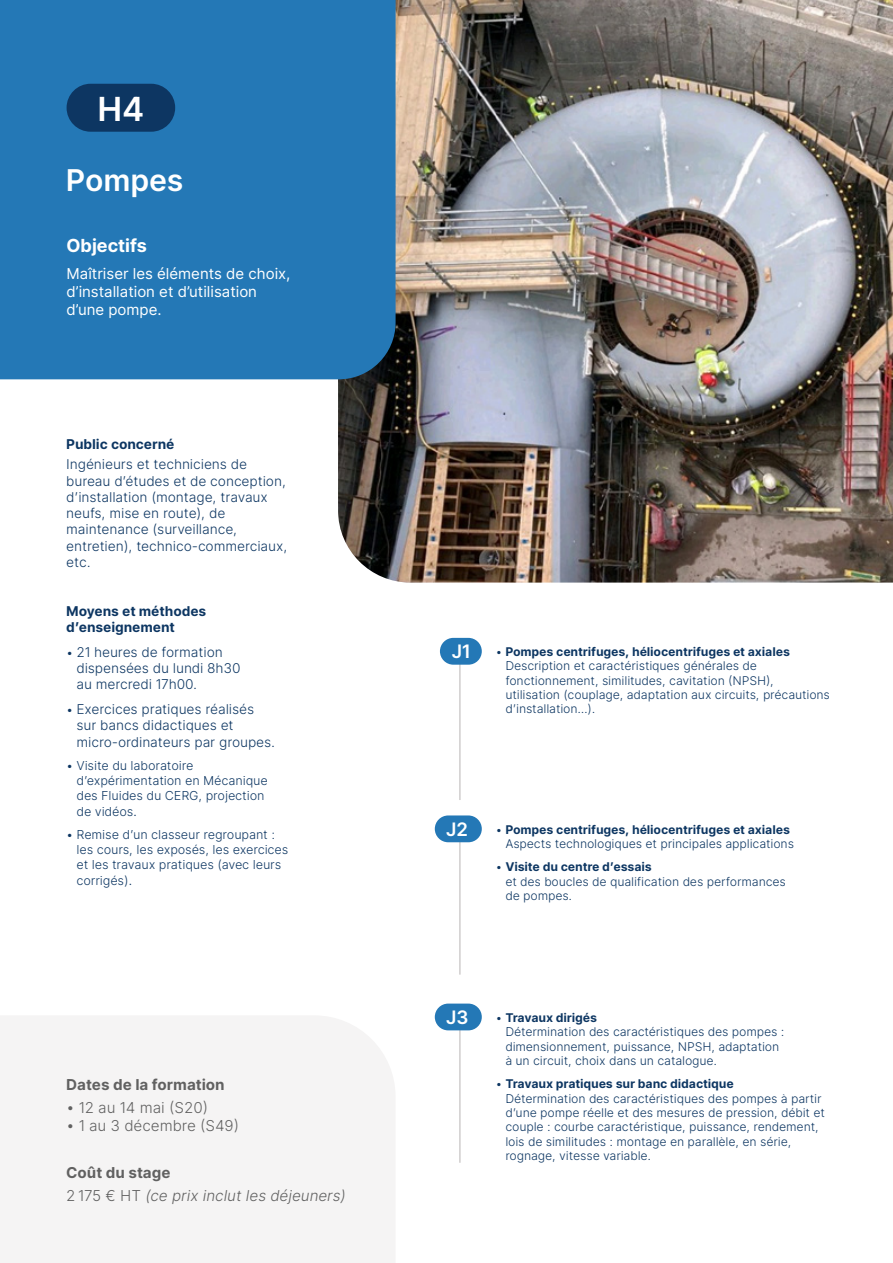
<style>
.page{position:relative;width:893px;height:1263px;background:#fff}
.page>*{position:absolute;margin:0;border:0;box-sizing:border-box;transform-origin:0 0}
.t1{font:600 33.15px "Inter Tight";color:#fff}
.t2{font:600 30px "Inter Tight";letter-spacing:.04em;color:#fff}
.t3{font:600 18.6px "Inter Tight";color:#fff}
.t4{font:700 18px "Inter";color:#fff}
.t5{font:15px/18px "Inter";color:#fff}
.t6{font:italic 300 15px/22.2px "Inter Tight";letter-spacing:.04em;color:#616161}
.t7{font:300 15px "Inter Tight";letter-spacing:.04em;color:#616161}
.t8{font:700 15px "Inter Tight";letter-spacing:.04em;color:#616161}
.t9{font:300 13.5px/16.2px "Inter Tight";letter-spacing:.04em;color:#0d3662}
.t10{font:700 13.5px/16.2px "Inter Tight";letter-spacing:.04em;color:#0d3662}
.t11{font:300 12.3px/14.9px "Inter Tight";letter-spacing:.04em;color:#0d3662}
.t12{font:300 12px/14.4px "Inter Tight";letter-spacing:.04em;color:#0d3662}
.s1{font-size:12.3px}
.s2{font-size:13.5px}
.s3{font-weight:700;font-style:normal}
.s4{font-style:normal}
.s5{font-weight:700}
</style>
<div class="page">
<img style="left:338px;top:0;width:555px;height:583px">
<hr style="left:459px;top:836px;width:2px;height:139px;background:#d0cdcd">
<hr style="left:459px;top:1024px;width:2px;height:139px;background:#d0cdcd">
<hr style="left:459px;top:663px;width:2px;height:137px;background:#d0cdcd">
<div style="left:0;top:0;width:396px;height:379px;background:#2478b6"></div>
<div style="left:440px;top:638px;width:42px;height:27px;background:#2478b6;border-radius:13px"></div>
<div style="left:435px;top:815px;width:47px;height:27px;background:#2478b6;border-radius:13px"></div>
<div style="left:435px;top:1003px;width:47px;height:27px;background:#2478b6;border-radius:13px"></div>
<div style="left:0;top:1016px;width:395px;height:247px;background:#f5f4f4"></div>
<div style="left:67px;top:84px;width:108px;height:48px;background:#0d3662;border-radius:24px"></div>
<h1 class="t1" style="left:98px;top:89px;width:47px">H4</h1>
<h2 class="t2" style="left:67px;top:162px;width:118px">Pompes</h2>
<h3 class="t4" style="left:67px;top:235px;width:82px">Objectifs</h3>
<p class="t5" style="left:67px;top:264px;width:225px">Maîtriser les éléments de choix, d’installation et d’utilisation d’une pompe.</p>
<p class="t10" style="left:67px;top:436px;width:109px">Public concerné</p>
<p class="t9" style="left:67px;top:456px;width:222px">Ingénieurs et techniciens de bureau d’études et de conception, d’installation (montage, travaux neufs, mise en route), de maintenance (surveillance, entretien), technico-commerciaux, etc.</p>
<p class="t10" style="left:67px;top:603px;width:141px">Moyens et méthodes d’enseignement</p>
<p class="t9" style="left:77px;top:644px;width:165px;text-indent:-10px"><span class="s1">•</span> 21 heures de formation dispensées du lundi 8h30 au mercredi 17h00.</p>
<p class="t9" style="left:77px;top:701px;width:200px;text-indent:-10px"><span class="s1">•</span> Exercices pratiques réalisés sur bancs didactiques et micro-ordinateurs par groupes.</p>
<p class="t11" style="left:77px;top:758px;width:192px;text-indent:-10px">• Visite du laboratoire d’expérimentation en Mécanique des Fluides du CERG, projection</p>
<p class="t11" style="left:77px;top:804px;width:62px">de vidéos<span class="s2">.</span></p>
<p class="t11" style="left:77px;top:827px;width:213px;text-indent:-10px">• Remise d’un classeur regroupant : les cours, les exposés, les exercices et les travaux pratiques (avec leurs</p>
<p class="t11" style="left:77px;top:873px;width:57px">corrigés)<span class="s2">.</span></p>
<p class="t8" style="left:67px;top:1076px;width:159px">Dates de la formation</p>
<p class="t7" style="left:67px;top:1096px;width:143px">• 12 au 14 mai (S20)</p>
<p class="t7" style="left:67px;top:1114px;width:174px">• 1 au 3 décembre (S49)</p>
<p class="t6" style="left:67px;top:1162px;width:281px"><span class="s3">Coût du stage<br></span><span class="s4">2 175 € HT</span> (ce prix inclut les déjeuners)</p>
<h3 class="t3" style="left:452px;top:640px;width:19px">J1</h3>
<p class="t12" style="left:506px;top:644px;width:326px;text-indent:-10px">• <span class="s5">Pompes centrifuges, héliocentrifuges et axiales </span>Description et caractéristiques générales de fonctionnement, similitudes, cavitation (NPSH), utilisation (couplage, adaptation aux circuits, précautions d’installation…).</p>
<h3 class="t3" style="left:446px;top:817px;width:23px">J2</h3>
<p class="t12" style="left:506px;top:822px;width:290px;text-indent:-10px">• <span class="s5">Pompes centrifuges, héliocentrifuges et axiales<br></span>Aspects technologiques et principales applications</p>
<p class="t12" style="left:506px;top:860px;width:281px;text-indent:-10px">• <span class="s5">Visite du centre d’essais<br></span>et des boucles de qualification des performances de pompes.</p>
<h3 class="t3" style="left:446px;top:1006px;width:23px">J3</h3>
<p class="t12" style="left:506px;top:1010px;width:280px;text-indent:-10px">• <span class="s5">Travaux dirigés<br></span>Détermination des caractéristiques des pompes : dimensionnement, puissance, NPSH, adaptation à un circuit, choix dans un catalogue.</p>
<p class="t12" style="left:506px;top:1076px;width:321px;text-indent:-10px">• <span class="s5">Travaux pratiques sur banc didactique<br></span>Détermination des caractéristiques des pompes à partir d’une pompe réelle et des mesures de pression, débit et couple : courbe caractéristique, puissance, rendement, lois de similitudes : montage en parallèle, en série, rognage, vitesse variable.</p>
</div>
